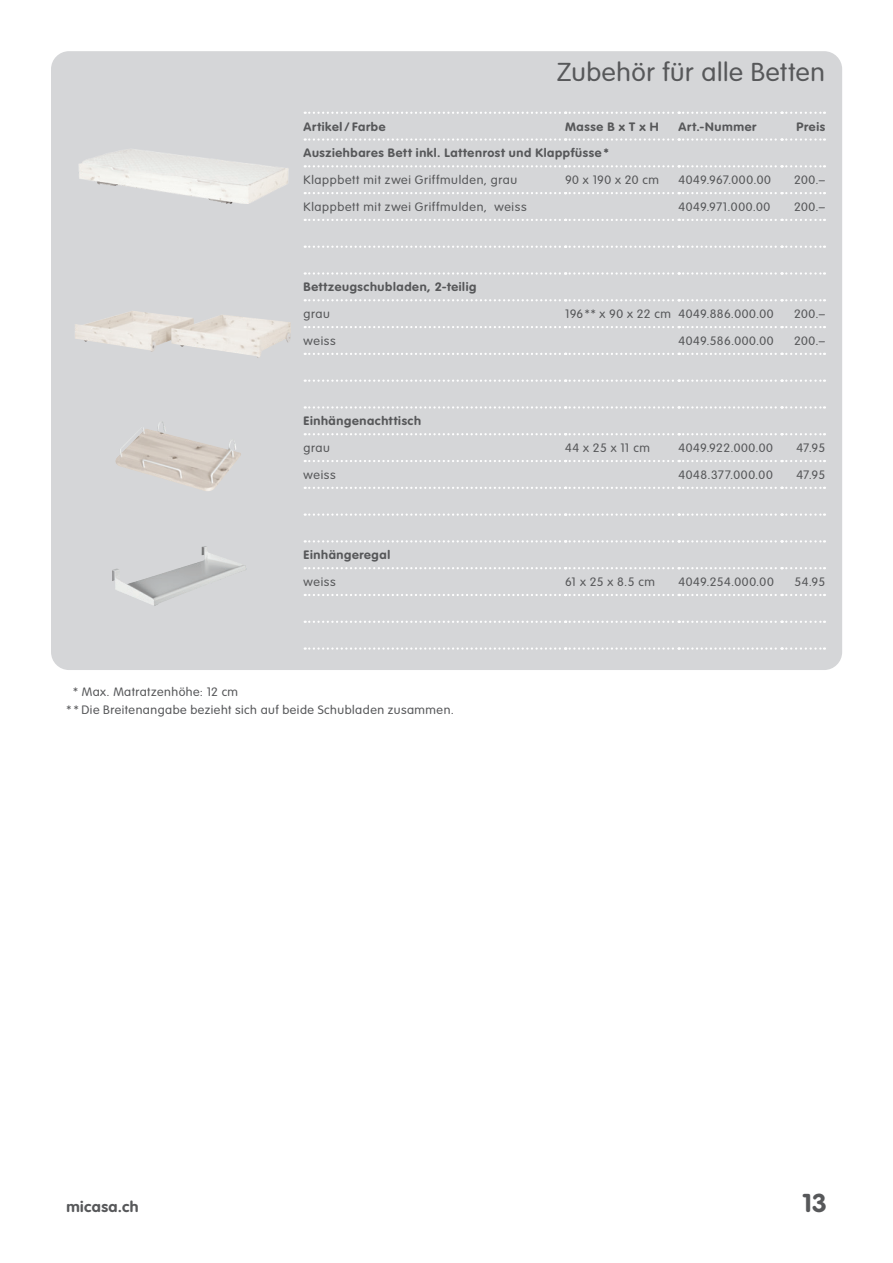
<style>
.page{position:relative;width:893px;height:1263px;background:#fff}
.page>*{position:absolute;margin:0;border:0;box-sizing:border-box;transform-origin:0 0}
.t1{font:300 25.5px "VAG Rounded Std";letter-spacing:.025em;color:#57585a;scale:1.05 1}
.t2{font:700 25.5px "VAG Rounded Std";color:#57585a;scale:1.05 1}
.t3{font:700 15px "VAG Rounded Std";letter-spacing:.03em;color:#57585a;scale:1.05 1}
.t4{font:300 12px/18px "VAG Rounded Std";letter-spacing:.045em;color:#57585a;scale:1.05 1}
.t5{font:700 12px "VAG Rounded Std";letter-spacing:.05em;color:#57585a;scale:1.05 1}
</style>
<div class="page">
<div style="left:51px;top:51px;width:791px;height:619px;background:#d5d6d8;border-radius:18px"></div>
<img style="left:79px;top:149px;width:209px;height:55px">
<img style="left:75px;top:311px;width:216px;height:47px">
<img style="left:115px;top:422px;width:126px;height:69px">
<img style="left:112px;top:546px;width:132px;height:60px">
<svg style="left:305px;top:138px;width:520px;height:3px"></svg>
<svg style="left:305px;top:165px;width:520px;height:2px"></svg>
<svg style="left:305px;top:192px;width:520px;height:2px"></svg>
<svg style="left:305px;top:219px;width:520px;height:2px"></svg>
<svg style="left:305px;top:246px;width:520px;height:2px"></svg>
<svg style="left:305px;top:272px;width:520px;height:3px"></svg>
<svg style="left:305px;top:299px;width:520px;height:2px"></svg>
<svg style="left:305px;top:326px;width:520px;height:2px"></svg>
<svg style="left:305px;top:353px;width:520px;height:2px"></svg>
<svg style="left:305px;top:379px;width:520px;height:3px"></svg>
<svg style="left:305px;top:406px;width:520px;height:3px"></svg>
<svg style="left:305px;top:433px;width:520px;height:2px"></svg>
<svg style="left:305px;top:460px;width:520px;height:2px"></svg>
<svg style="left:305px;top:487px;width:520px;height:2px"></svg>
<svg style="left:305px;top:513px;width:520px;height:3px"></svg>
<svg style="left:305px;top:540px;width:520px;height:2px"></svg>
<svg style="left:305px;top:567px;width:520px;height:2px"></svg>
<svg style="left:305px;top:594px;width:520px;height:2px"></svg>
<svg style="left:305px;top:621px;width:520px;height:2px"></svg>
<svg style="left:305px;top:647px;width:520px;height:3px"></svg>
<svg style="left:305px;top:112px;width:520px;height:2px"></svg>
<h1 class="t1" style="left:557px;top:58px;width:257px">Zubehör für alle Betten</h1>
<p class="t5" style="left:304px;top:120px;width:80px">Artikel / Farbe</p>
<p class="t5" style="left:565px;top:120px;width:91px">Masse B x T x H</p>
<p class="t5" style="left:679px;top:120px;width:76px">Art.-Nummer</p>
<p class="t5" style="left:797px;top:120px;width:29px">Preis</p>
<p class="t5" style="left:304px;top:146px;width:292px">Ausziehbares Bett inkl. Lattenrost und Klappfüsse *</p>
<p class="t4" style="left:304px;top:171px;width:205px">Klappbett mit zwei Griffmulden, grau</p>
<p class="t4" style="left:565px;top:171px;width:91px">90 x 190 x 20 cm</p>
<p class="t4" style="left:679px;top:171px;width:89px">4049.967.000.00</p>
<p class="t4" style="left:794px;top:171px;width:31px">200.–</p>
<p class="t4" style="left:304px;top:198px;width:214px">Klappbett mit zwei Griffmulden, weiss</p>
<p class="t4" style="left:679px;top:198px;width:89px">4049.971.000.00</p>
<p class="t4" style="left:794px;top:198px;width:31px">200.–</p>
<p class="t5" style="left:304px;top:280px;width:166px">Bettzeugschubladen, 2-teilig</p>
<p class="t4" style="left:304px;top:305px;width:27px">grau</p>
<p class="t4" style="left:565px;top:305px;width:200px">196** x 90 x 22 cm 4049.886.000.00</p>
<p class="t4" style="left:794px;top:305px;width:31px">200.–</p>
<p class="t4" style="left:304px;top:332px;width:32px">weiss</p>
<p class="t4" style="left:679px;top:332px;width:92px">4049.586.000.00</p>
<p class="t4" style="left:794px;top:332px;width:31px">200.–</p>
<p class="t5" style="left:304px;top:414px;width:113px">Einhängenachttisch</p>
<p class="t4" style="left:304px;top:439px;width:27px">grau</p>
<p class="t4" style="left:565px;top:439px;width:82px">44 x 25 x 11 cm</p>
<p class="t4" style="left:679px;top:439px;width:91px">4049.922.000.00</p>
<p class="t4" style="left:796px;top:439px;width:29px">47.95</p>
<p class="t4" style="left:304px;top:466px;width:32px">weiss</p>
<p class="t4" style="left:679px;top:466px;width:91px">4048.377.000.00</p>
<p class="t4" style="left:796px;top:466px;width:29px">47.95</p>
<p class="t5" style="left:304px;top:548px;width:84px">Einhängeregal</p>
<p class="t4" style="left:304px;top:573px;width:32px">weiss</p>
<p class="t4" style="left:565px;top:573px;width:87px">61 x 25 x 8.5 cm</p>
<p class="t4" style="left:679px;top:573px;width:92px">4049.254.000.00</p>
<p class="t4" style="left:794px;top:573px;width:31px">54.95</p>
<p class="t4" style="left:66px;top:683px;width:371px;text-indent:7px">* Max. Matratzenhöhe: 12 cm<br>* * Die Breitenangabe bezieht sich auf beide Schubladen zusammen.</p>
<p class="t3" style="left:66px;top:1198px;width:70px">micasa.ch</p>
<h1 class="t2" style="left:802px;top:1188px;width:25px">13</h1>
</div>
